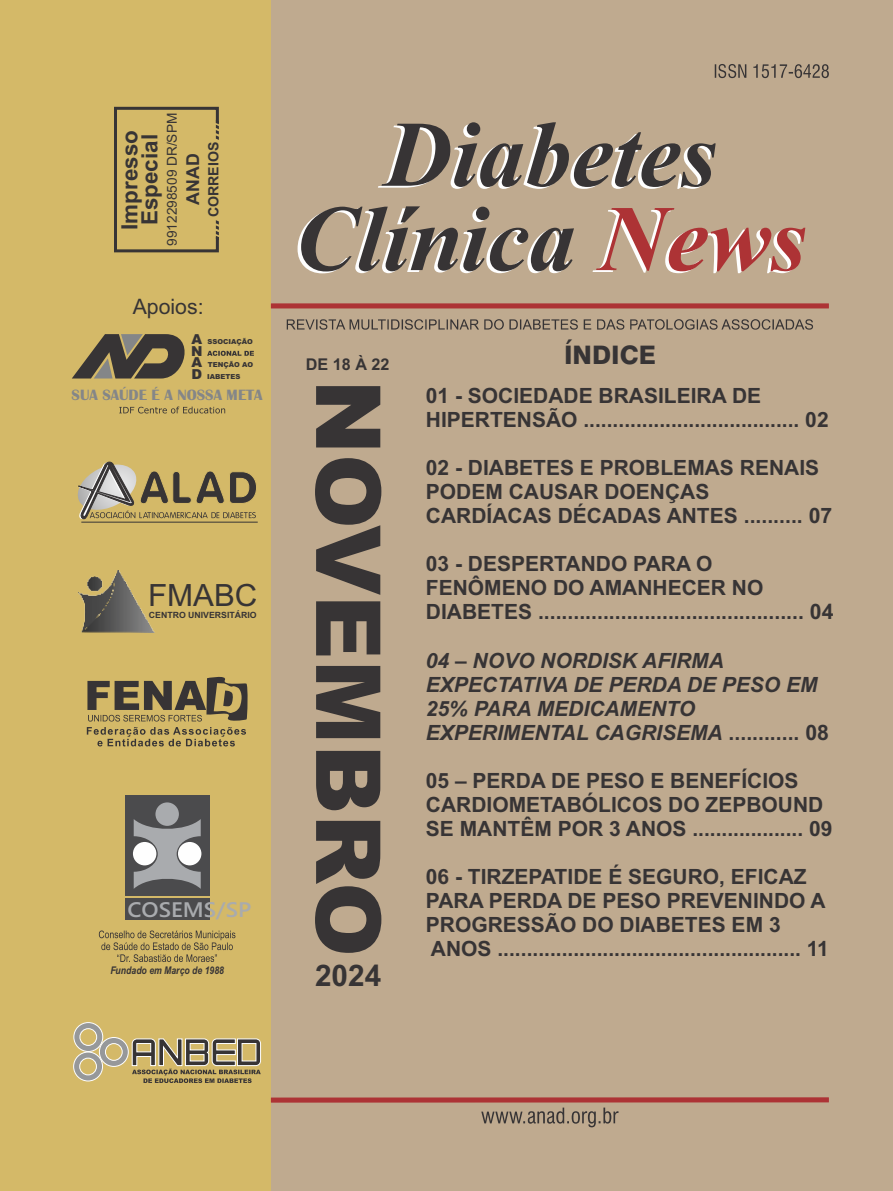
<style>
.page{position:relative;width:893px;height:1191px;background:#bfaa8f}
.page>*{position:absolute;margin:0;border:0;box-sizing:border-box;transform-origin:0 0}
.t1{font:italic 700 93.6px/84.3px "Times New Roman";color:#373435;text-align:center}
.t2{font:900 89.7px "Arial";color:#373435}
.t3{font:30.6px "Arial";color:#373435}
.t4{font:700 29.85px "Arial";color:#373435}
.t5{font:800 25.5px "Swiss 721 BT";color:#373435}
.t6{font:700 22.35px/19.8px "Arial";color:#373435}
.t7{font:700 21.3px "Arial";color:#373435}
.t8{font:21.3px "Arial";color:#373435}
.t9{font:700 21px/24px "Arial";color:#373435}
.t10{font:italic 700 21px/24px "Arial";color:#373435}
.t11{font:600 21px "Yu Gothic UI";color:#a9abae;scale:1.08 1}
.t12{font:700 17.85px "Arial";color:#373435}
.t13{font:700 16.2px "Arial";color:#373435}
.t14{font:700 15.45px "Britannic";color:#848688}
.t15{font:700 14.1px "Arial";color:#373435}
.t16{font:900 13.8px/11.6px "Arial";color:#373435;text-align:justify}
.t17{font:13.65px "Arial";color:#373435}
.t18{font:italic 700 10.5px "Arial Narrow";color:#373435}
.t19{font:700 8.55px "Arial";color:#373435}
.t20{font:900 6.9px/11.6px "Arial";color:#373435}
.s1{color:#ad3335}
.s2{font-size:21.3px}
.s3{font-size:21px}
.s4{font-style:normal;font-size:21.3px}
</style>
<div class="page">
<div style="left:0;top:0;width:271px;height:1191px;background:#d4b968"></div>
<svg style="left:271px;top:1097px;width:558px;height:30px"></svg>
<svg style="left:287px;top:319px;width:526px;height:11px"></svg>
<svg style="left:271px;top:303px;width:558px;height:5px"></svg>
<svg style="left:715px;top:64px;width:114px;height:14px"></svg>
<svg style="left:99px;top:930px;width:136px;height:32px"></svg>
<svg style="left:87px;top:676px;width:161px;height:70px"></svg>
<svg style="left:72px;top:334px;width:113px;height:44px"></svg>
<svg style="left:207px;top:351px;width:47px;height:5px"></svg>
<svg style="left:119px;top:406px;width:106px;height:7px"></svg>
<hr style="left:81px;top:522px;width:177px;height:1px;background:#373435">
<svg style="left:77px;top:461px;width:179px;height:59px"></svg>
<img style="left:78px;top:571px;width:77px;height:61px">
<svg style="left:73px;top:1022px;width:188px;height:61px"></svg>
<div style="left:125px;top:898px;width:84px;height:22px;background:#4b4b4d"></div>
<div style="left:125px;top:795px;width:84px;height:100px;background:#4b4b4d"></div>
<div style="left:155px;top:802px;width:24px;height:24px;background:#a9abae;border-radius:50%"></div>
<svg style="left:134px;top:819px;width:67px;height:70px"></svg>
<svg style="left:114px;top:106px;width:105px;height:147px"></svg>
<p class="t17" style="left:167px;top:246px;width:134px;rotate:-90deg">9912298509 DR/SPM</p>
<p class="t6" style="left:122px;top:230px;width:101px;rotate:-90deg">Impresso<br>Especial</p>
<p class="t12" style="left:186px;top:205px;width:53px;rotate:-90deg">ANAD</p>
<p class="t15" style="left:208px;top:217px;width:77px;rotate:-90deg">CORREIOS</p>
<p class="t8" style="left:133px;top:299px;width:72px">Apoios:</p>
<p class="t16" style="left:191px;top:335px;width:13px">A N A D</p>
<p class="t14" style="left:72px;top:390px;width:193px">SUA SAÚDE É A NOSSA META</p>
<p class="t20" style="left:207px;top:336px;width:47px">SSOCIAÇÃO</p>
<p class="t20" style="left:207px;top:359px;width:47px">TENÇÃO AO<br>IABETES</p>
<h3 class="t3" style="left:148px;top:583px;width:111px">FMABC</h3>
<p class="t19" style="left:149px;top:612px;width:109px">CENTRO UNIVERSITÁRIO</p>
<p class="t11" style="left:127px;top:901px;width:116px">COSEMS/SP</p>
<p class="t18" style="left:110px;top:966px;width:115px">Fundado em Março de 1988</p>
<h1 class="t1" style="left:295px;top:122px;width:513px">Diabetes<br>Clínica <span class="s1">News</span></h1>
<p class="t13" style="left:306px;top:358px;width:85px">DE 18 À 22</p>
<h2 class="t2" style="left:380px;top:379px;width:579px;rotate:90deg">NOVEMBRO</h2>
<h3 class="t4" style="left:315px;top:963px;width:68px">2024</h3>
<p class="t5" style="left:564px;top:345px;width:93px">ÍNDICE</p>
<p class="t9" style="left:426px;top:386px;width:404px">01 - SOCIEDADE BRASILEIRA DE<br>HIPERTENSÃO ..................................... 02</p>
<p class="t9" style="left:426px;top:457px;width:408px">02 - DIABETES E PROBLEMAS RENAIS<br>PODEM CAUSAR DOENÇAS<br>CARDÍACAS DÉCADAS ANTES <span class="s2">.......... 07</span></p>
<p class="t9" style="left:426px;top:554px;width:339px">03 - DESPERTANDO PARA O<br>FENÔMENO DO AMANHECER NO</p>
<p class="t7" style="left:426px;top:604px;width:409px"><span class="s3">DIABETES</span> ............................................. 04</p>
<p class="t10" style="left:426px;top:650px;width:405px">04 – NOVO NORDISK AFIRMA<br>EXPECTATIVA DE PERDA DE PESO EM<br>25% PARA MEDICAMENTO<br>EXPERIMENTAL CAGRISEMA <span class="s4">............ 08</span></p>
<p class="t9" style="left:426px;top:770px;width:408px">05 – PERDA DE PESO E BENEFÍCIOS<br>CARDIOMETABÓLICOS DO ZEPBOUND<br>SE MANTÊM POR 3 ANOS ................... 09</p>
<p class="t9" style="left:426px;top:866px;width:404px">06 - TIRZEPATIDE É SEGURO, EFICAZ PARA PERDA DE PESO PREVENINDO A PROGRESSÃO DO DIABETES EM 3<br>ANOS .................................................... 11</p>
</div>
